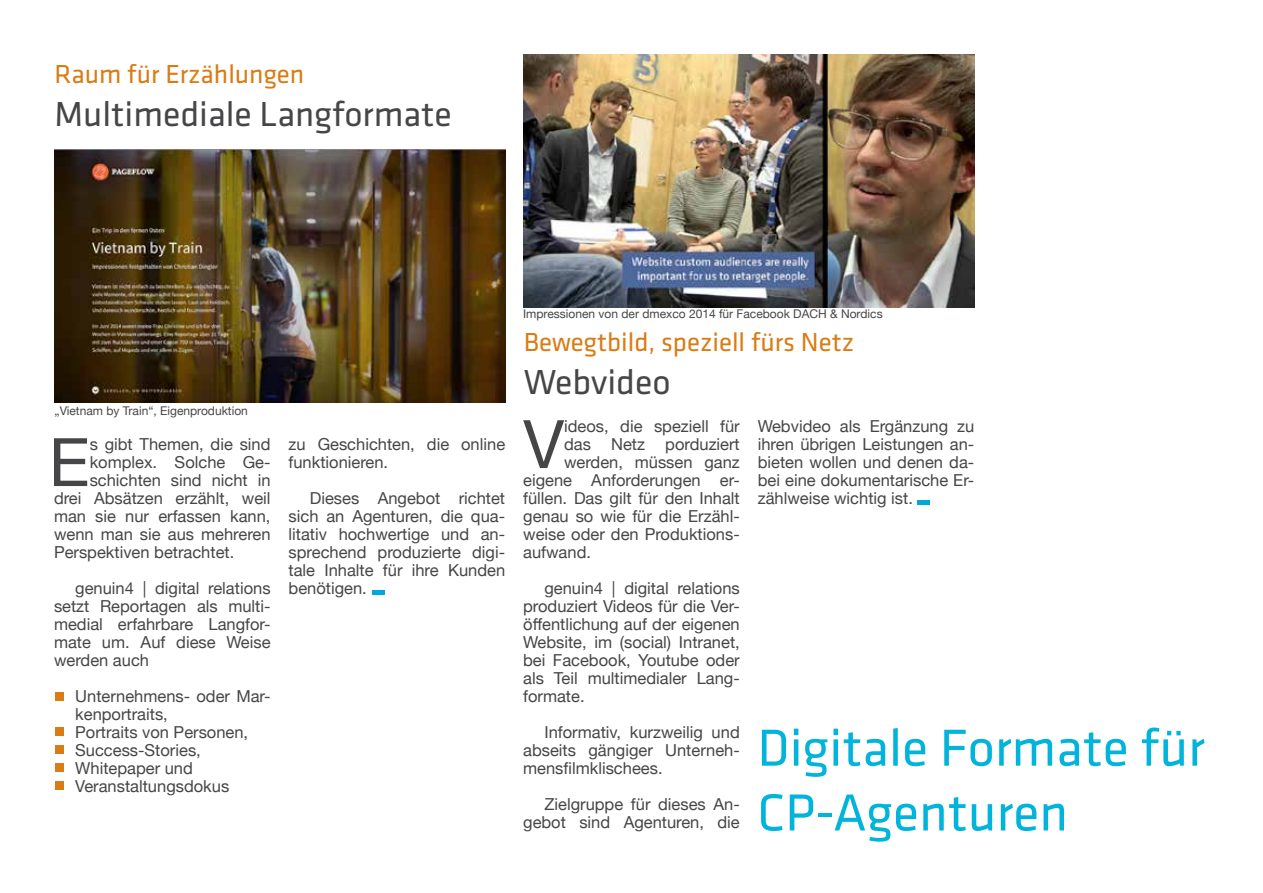
<style>
.page{position:relative;width:1263px;height:893px;background:#fff}
.page>*{position:absolute;margin:0;border:0;box-sizing:border-box;transform-origin:0 0}
.t1{font:66.9px "Helvetica Neue";color:#464547}
.t2{font:54px/64.8px "Klavika Basic";color:#00b4dc}
.t3{font:36px "Klavika Basic";color:#464547}
.t4{font:27px "Klavika Basic";color:#da7c14}
.t5{font:16.5px/18px "Helvetica Neue";color:#464547;text-align:justify}
.t6{font:12px "Helvetica Neue";color:#464547}
</style>
<div class="page">
<img style="left:54px;top:150px;width:451px;height:253px">
<img style="left:523px;top:54px;width:451px;height:253px">
<hr style="left:372px;top:591px;width:13px;height:4px;background:#00a9d7">
<div style="left:55px;top:781px;width:9px;height:9px;background:#da7c14"></div>
<div style="left:55px;top:763px;width:9px;height:9px;background:#da7c14"></div>
<div style="left:55px;top:745px;width:9px;height:9px;background:#da7c14"></div>
<div style="left:55px;top:728px;width:9px;height:8px;background:#da7c14"></div>
<div style="left:55px;top:692px;width:9px;height:8px;background:#da7c14"></div>
<hr style="left:917px;top:501px;width:13px;height:4px;background:#00a9d7">
<h3 class="t4" style="left:55px;top:57px;width:251px">Raum für Erzählungen</h3>
<h3 class="t3" style="left:55px;top:91px;width:399px">Multimediale Langformate</h3>
<p class="t6" style="left:55px;top:402px;width:195px">„Vietnam by Train“, Eigenproduktion</p>
<h1 class="t1" style="left:49px;top:414px;width:42px">E</h1>
<p class="t5" style="left:90px;top:436px;width:182px">s gibt Themen, die sind</p>
<p class="t5" style="left:90px;top:454px;width:182px">komplex. Solche Ge-</p>
<p class="t5" style="left:90px;top:472px;width:182px">schichten sind nicht in</p>
<p class="t5" style="left:54px;top:490px;width:218px">drei Absätzen erzählt, weil</p>
<p class="t5" style="left:54px;top:508px;width:218px">man sie nur erfassen kann,</p>
<p class="t5" style="left:54px;top:526px;width:218px">wenn man sie aus mehreren</p>
<p class="t5" style="left:54px;top:544px;width:182px">Perspektiven betrachtet.</p>
<p class="t5" style="left:54px;top:580px;width:218px;text-indent:21px">genuin4 | digital relations setzt Reportagen als multi&shy;medial erfahrbare Langfor&shy;mate um. Auf diese Weise werden auch</p>
<p class="t5" style="left:75px;top:688px;width:197px;text-align:left">Unternehmens- oder Mar&shy;kenportraits,<br>Portraits von Personen,<br>Success-Stories,<br>Whitepaper und<br>Veranstaltungsdokus</p>
<p class="t5" style="left:289px;top:436px;width:218px">zu Geschichten, die online funktionieren.</p>
<p class="t5" style="left:289px;top:490px;width:218px;text-indent:21px">Dieses Angebot richtet sich an Agenturen, die qua&shy;litativ hochwertige und an&shy;sprechend produzierte digi&shy;tale Inhalte für ihre Kunden benötigen.</p>
<p class="t6" style="left:523px;top:305px;width:361px">Impressionen von der dmexco 2014 für Facebook DACH &amp; Nordics</p>
<h3 class="t4" style="left:524px;top:324px;width:332px">Bewegtbild, speziell fürs Netz</h3>
<h3 class="t3" style="left:524px;top:359px;width:148px">Webvideo</h3>
<h1 class="t1" style="left:523px;top:396px;width:42px">V</h1>
<p class="t5" style="left:564px;top:418px;width:177px">ideos, die speziell für</p>
<p class="t5" style="left:564px;top:436px;width:177px">das Netz porduziert</p>
<p class="t5" style="left:564px;top:454px;width:177px">werden, müssen ganz</p>
<p class="t5" style="left:523px;top:472px;width:218px">eigene Anforderungen er-</p>
<p class="t5" style="left:523px;top:490px;width:218px">füllen. Das gilt für den Inhalt</p>
<p class="t5" style="left:523px;top:508px;width:218px">genau so wie für die Erzähl-</p>
<p class="t5" style="left:523px;top:526px;width:218px">weise oder den Produktions-</p>
<p class="t5" style="left:523px;top:544px;width:69px">aufwand.</p>
<p class="t5" style="left:523px;top:580px;width:218px;text-indent:21px">genuin4 | digital relations produziert Videos für die Ver&shy;öffentlichung auf der eigenen Website, im (social) Intranet, bei Facebook, Youtube oder als Teil multimedialer Lang&shy;formate.</p>
<p class="t5" style="left:523px;top:724px;width:218px;text-indent:21px">Informativ, kurzweilig und abseits gängiger Unterneh&shy;mensfilmklischees.</p>
<p class="t5" style="left:523px;top:796px;width:218px;text-align:right">Zielgruppe für dieses An&shy;gebot sind Agenturen, die</p>
<p class="t5" style="left:758px;top:418px;width:218px">Webvideo als Ergänzung zu ihren übrigen Leistungen an&shy;bieten wollen und denen da&shy;bei eine dokumentarische Er&shy;zählweise wichtig ist.</p>
<h2 class="t2" style="left:757px;top:714px;width:449px">Digitale Formate für<br>CP-Agenturen</h2>
</div>
